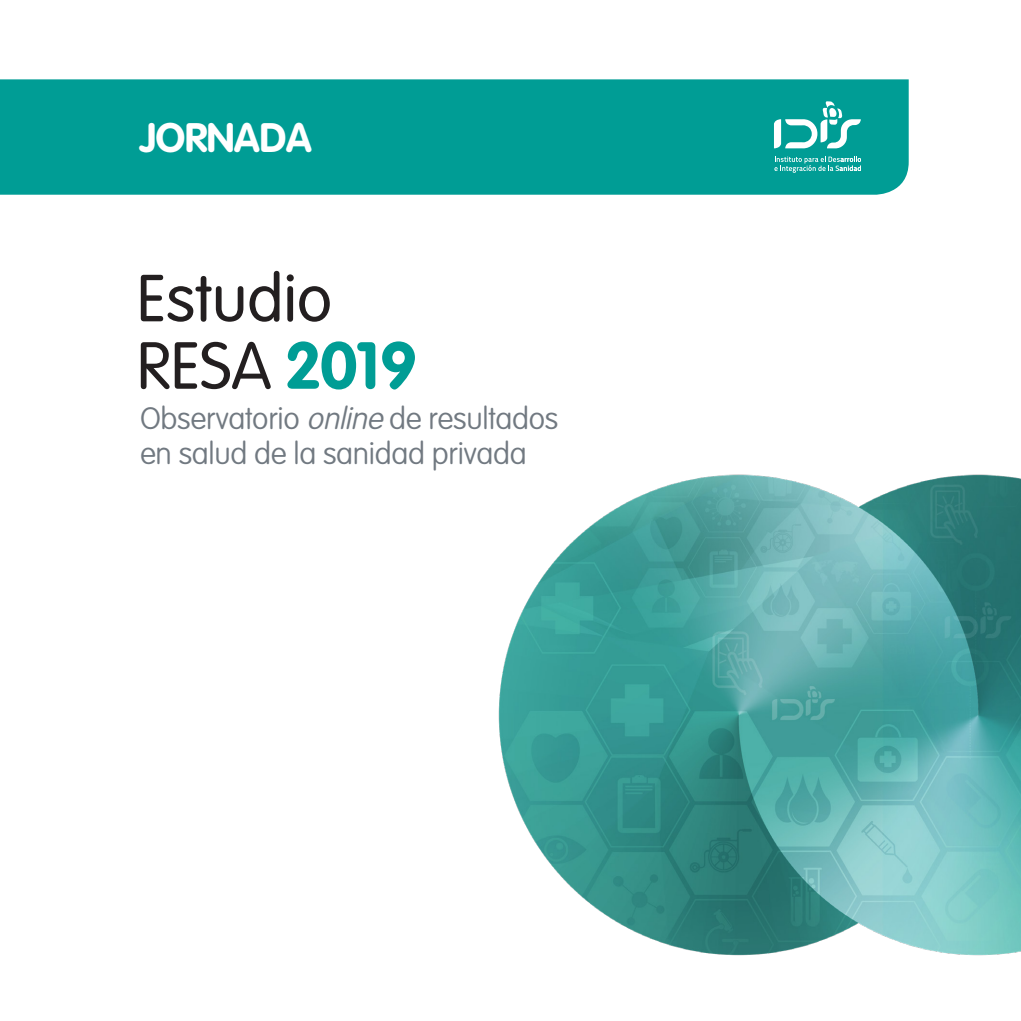
<style>
.page{position:relative;width:1021px;height:1021px;background:#fff}
.page>*{position:absolute;margin:0;border:0;box-sizing:border-box;transform-origin:0 0}
.t1{font:300 65.4px "VAG Rounded Std";color:#231f20}
.t2{font:700 40.6px "VAG Rounded Std";letter-spacing:-.01em;color:#fff}
.t3{font:100 30.4px "VAG Rounded Std";letter-spacing:-.01em;color:#717981}
.s1{font-weight:700;color:#009d95}
.s2{font-style:italic}
</style>
<div class="page">
<div style="left:0;top:79px;width:908px;height:116px;background:#009d95"></div>
<svg style="left:774px;top:156px;width:87px;height:17px"></svg>
<svg style="left:774px;top:101px;width:86px;height:47px"></svg>
<img style="left:498px;top:474px;width:522px;height:482px">
<p class="t2" style="left:140px;top:114px;width:173px">JORNADA</p>
<p class="t1" style="left:137px;top:261px;width:196px">Estudio</p>
<p class="t1" style="left:137px;top:328px;width:282px">RESA <span class="s1">2019</span></p>
<p class="t3" style="left:140px;top:401px;width:420px">Observatorio <span class="s2">online</span> de resultados</p>
<p class="t3" style="left:140px;top:436px;width:388px">en salud de la sanidad privada</p>
</div>
